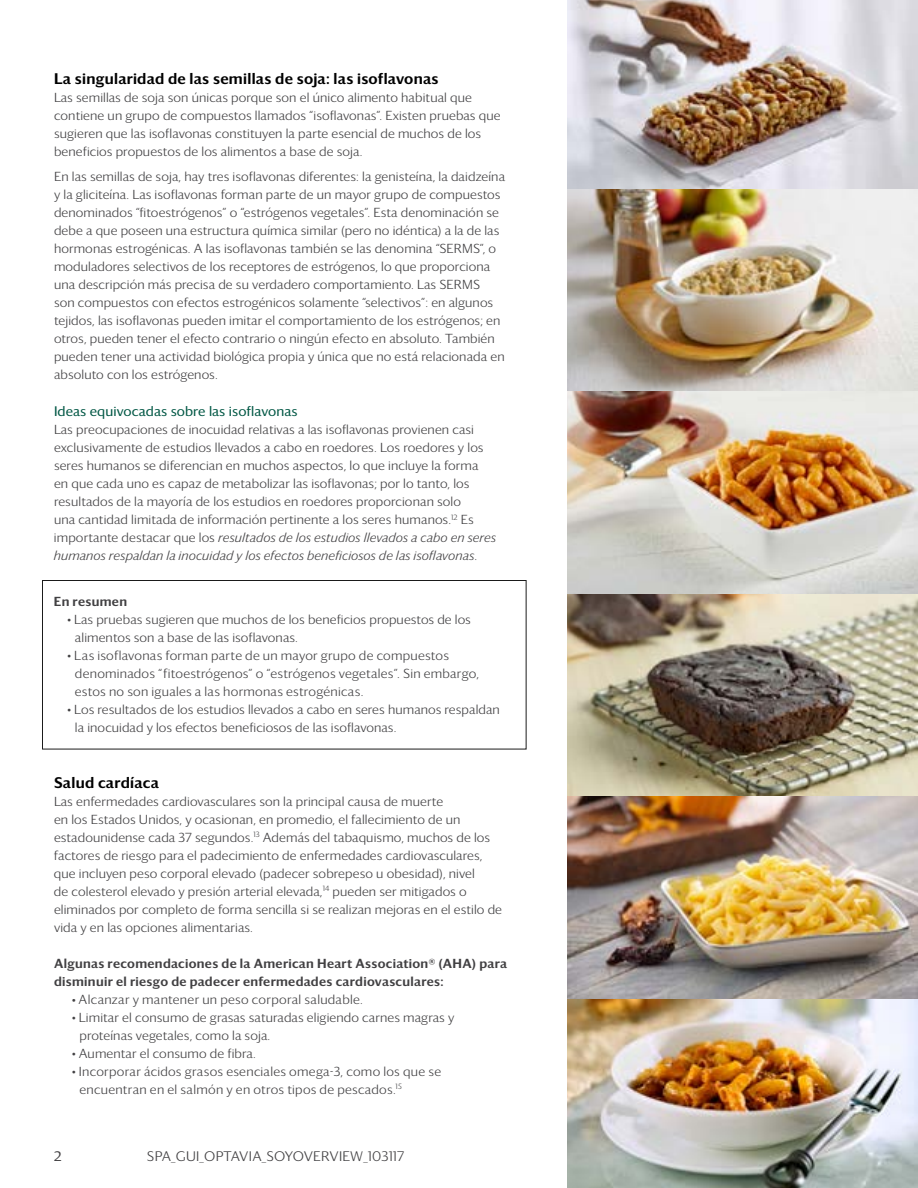
<style>
.page{position:relative;width:918px;height:1188px;background:#fff}
.page>*{position:absolute;margin:0;border:0;box-sizing:border-box;transform-origin:0 0}
.t1{font:500 15px "Darby Sans";letter-spacing:.02em;color:#000}
.t2{font:13.5px "Darby Sans";letter-spacing:.01em;color:#005744}
.t3{font:300 13.5px "Darby Sans";letter-spacing:.02em;color:#414042}
.t4{font:13.5px "Darby Sans";color:#414042}
.t5{font:300 12.75px/18px "Darby Sans";letter-spacing:.01em;color:#414042}
.t6{font:12.75px/18px "Darby Sans Light TSFL";letter-spacing:.02em;color:#414042}
.t7{font:500 12.75px/18px "Darby Sans";letter-spacing:.025em;color:#414042}
.s1{font-style:italic}
.s2{font-family:"Darby Sans";font-weight:300}
.s3{font-weight:400;font-size:12px}
</style>
<div class="page">
<div style="left:42px;top:580px;width:484px;height:169px;border:1px solid #000"></div>
<img style="left:567px;top:0;width:351px;height:1188px">
<p class="t1" style="left:54px;top:67px;width:386px">La singularidad de las semillas de soja: las isoflavonas</p>
<p class="t5" style="left:54px;top:88px;width:448px">Las semillas de soja son únicas porque son el único alimento habitual que contiene un grupo de compuestos llamados “isoflavonas”. Existen pruebas que sugieren que las isoflavonas constituyen la parte esencial de muchos de los beneficios propuestos de los alimentos a base de soja.</p>
<p class="t5" style="left:54px;top:167px;width:453px">En las semillas de soja, hay tres isoflavonas diferentes: la genisteína, la daidzeína y la gliciteína. Las isoflavonas forman parte de un mayor grupo de compuestos denominados “fitoestrógenos” o “estrógenos vegetales”. Esta denominación se debe a que poseen una estructura química similar (pero no idéntica) a la de las hormonas estrogénicas. A las isoflavonas también se las denomina “SERMS”, o moduladores selectivos de los receptores de estrógenos, lo que proporciona una descripción más precisa de su verdadero comportamiento. Las SERMS<br>son compuestos con efectos estrogénicos solamente “selectivos”: en algunos tejidos, las isoflavonas pueden imitar el comportamiento de los estrógenos; en otros, pueden tener el efecto contrario o ningún efecto en absoluto. También pueden tener una actividad biológica propia y única que no está relacionada en absoluto con los estrógenos.</p>
<p class="t2" style="left:54px;top:402px;width:245px">Ideas equivocadas sobre las isoflavonas</p>
<p class="t5" style="left:54px;top:420px;width:444px">Las preocupaciones de inocuidad relativas a las isoflavonas provienen casi exclusivamente de estudios llevados a cabo en roedores. Los roedores y los seres humanos se diferencian en muchos aspectos, lo que incluye la forma<br>en que cada uno es capaz de metabolizar las isoflavonas; por lo tanto, los resultados de la mayoría de los estudios en roedores proporcionan solo<br>una cantidad limitada de información pertinente a los seres humanos.<sup>12</sup> Es importante destacar que los <span class="s1">resultados de los estudios llevados a cabo en seres humanos respaldan la inocuidad y los efectos beneficiosos de las isoflavonas</span>.</p>
<p class="t7" style="left:54px;top:592px;width:75px">En resumen</p>
<p class="t5" style="left:75px;top:610px;width:397px;text-indent:-7px">• Las pruebas sugieren que muchos de los beneficios propuestos de los alimentos son a base de las isoflavonas.</p>
<p class="t6" style="left:75px;top:646px;width:406px;text-indent:-7px"><span class="s2">•</span> Las isoflavonas forman parte de un mayor grupo de compuestos denominados “fitoestrógenos” o “estrógenos vegetales”. Sin embargo, estos no son iguales a las hormonas estrogénicas.</p>
<p class="t5" style="left:75px;top:700px;width:426px;text-indent:-7px">• Los resultados de los estudios llevados a cabo en seres humanos respaldan la inocuidad y los efectos beneficiosos de las isoflavonas.</p>
<p class="t1" style="left:54px;top:771px;width:106px">Salud cardíaca</p>
<p class="t5" style="left:54px;top:792px;width:450px">Las enfermedades cardiovasculares son la principal causa de muerte<br>en los Estados Unidos, y ocasionan, en promedio, el fallecimiento de un estadounidense cada 37 segundos.<sup>13</sup> Además del tabaquismo, muchos de los factores de riesgo para el padecimiento de enfermedades cardiovasculares, que incluyen peso corporal elevado (padecer sobrepeso u obesidad), nivel<br>de colesterol elevado y presión arterial elevada,<sup>14</sup> pueden ser mitigados o eliminados por completo de forma sencilla si se realizan mejoras en el estilo de vida y en las opciones alimentarias.</p>
<p class="t7" style="left:54px;top:953px;width:455px">Algunas recomendaciones de la American Heart Association® (AHA) para disminuir el riesgo de padecer enfermedades cardiovasculares:</p>
<p class="t5" style="left:72px;top:990px;width:292px"><span class="s3">•</span> Alcanzar y mantener un peso corporal saludable.</p>
<p class="t5" style="left:80px;top:1008px;width:376px;text-indent:-7px">• Limitar el consumo de grasas saturadas eligiendo carnes magras y proteínas vegetales, como la soja.</p>
<p class="t5" style="left:72px;top:1044px;width:185px">• Aumentar el consumo de fibra.</p>
<p class="t5" style="left:80px;top:1062px;width:363px;text-indent:-7px">• Incorporar ácidos grasos esenciales omega-3, como los que se encuentran en el salmón y en otros tipos de pescados.<sup>15</sup></p>
<p class="t4" style="left:54px;top:1147px;width:9px">2</p>
<p class="t3" style="left:147px;top:1147px;width:259px">SPA_GUI_OPTAVIA_SOYOVERVIEW_103117</p>
</div>
